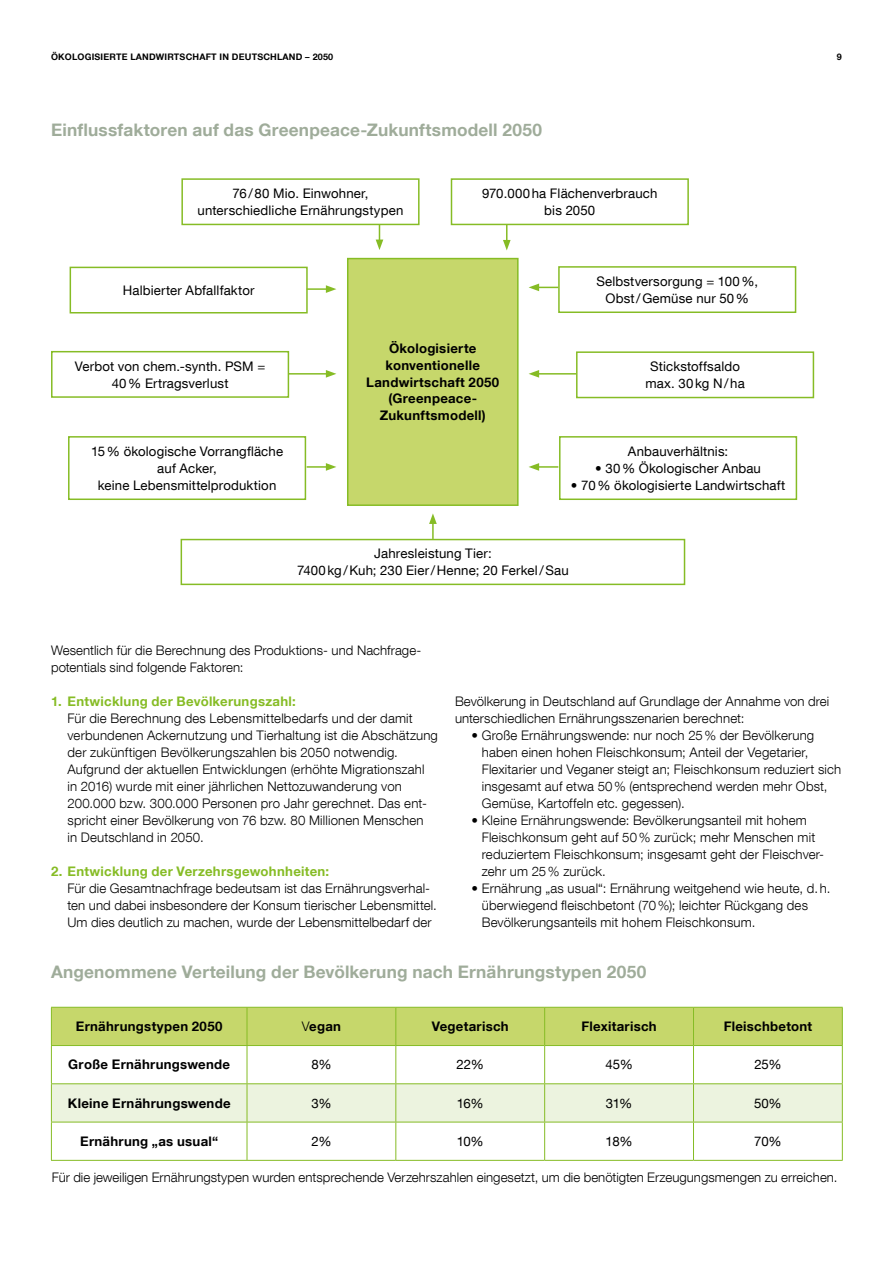
<style>
.page{position:relative;width:893px;height:1263px;background:#fff}
.page>*{position:absolute;margin:0;border:0;box-sizing:border-box;transform-origin:0 0}
.t1{font:700 17.25px "Helvetica Neue LT Com";letter-spacing:.01em;color:#9fac9a}
.t2{font:300 13.2px/17px "Helvetica Neue LT Com";letter-spacing:.01em;color:#000}
.t3{font:13.2px/16.8px "Helvetica Neue LT Com";letter-spacing:.01em;color:#000;text-align:center}
.t4{font:700 13.2px/16.8px "Helvetica Neue LT Com";letter-spacing:.02em;color:#000;text-align:center}
.t5{font:700 13.2px "Helvetica Neue LT Com";letter-spacing:.02em;color:#86bc25}
.t6{font:700 9px "Helvetica Neue LT Com";letter-spacing:.02em;color:#000}
.s1{font-weight:300}
</style>
<div class="page">
<div style="left:348px;top:259px;width:170px;height:246px;background:#c6d76b"></div>
<div style="left:347px;top:258px;width:172px;height:248px;border:2px solid #86bc25"></div>
<div style="left:181px;top:178px;width:239px;height:47px;border:2px solid #86bc25"></div>
<div style="left:451px;top:178px;width:238px;height:47px;border:2px solid #86bc25"></div>
<div style="left:68px;top:436px;width:238px;height:64px;border:2px solid #86bc25"></div>
<div style="left:559px;top:436px;width:238px;height:64px;border:2px solid #86bc25"></div>
<div style="left:576px;top:351px;width:238px;height:47px;border:2px solid #86bc25"></div>
<div style="left:181px;top:539px;width:504px;height:46px;border:2px solid #86bc25"></div>
<div style="left:51px;top:351px;width:238px;height:47px;border:2px solid #86bc25"></div>
<div style="left:558px;top:266px;width:238px;height:47px;border:2px solid #86bc25"></div>
<div style="left:70px;top:267px;width:238px;height:46px;border:2px solid #86bc25"></div>
<svg style="left:503px;top:225px;width:8px;height:25px"></svg>
<svg style="left:376px;top:225px;width:7px;height:25px"></svg>
<hr style="left:307px;top:288px;width:21px;height:2px;background:#86bc25">
<svg style="left:326px;top:285px;width:10px;height:8px"></svg>
<hr style="left:307px;top:466px;width:21px;height:2px;background:#86bc25">
<svg style="left:326px;top:463px;width:10px;height:8px"></svg>
<hr style="left:289px;top:373px;width:39px;height:2px;background:#86bc25">
<svg style="left:326px;top:370px;width:10px;height:8px"></svg>
<svg style="left:529px;top:284px;width:29px;height:7px"></svg>
<hr style="left:537px;top:466px;width:21px;height:2px;background:#86bc25">
<svg style="left:529px;top:463px;width:10px;height:8px"></svg>
<hr style="left:537px;top:373px;width:39px;height:2px;background:#86bc25">
<svg style="left:529px;top:370px;width:10px;height:8px"></svg>
<svg style="left:429px;top:513px;width:8px;height:26px"></svg>
<div style="left:52px;top:1008px;width:790px;height:37px;background:#c6d76b"></div>
<svg style="left:52px;top:1046px;width:790px;height:114px"></svg>
<div style="left:52px;top:1084px;width:790px;height:38px;background:#ecf3df"></div>
<hr style="left:51px;top:1007px;width:196px;height:1px;background:#86bc25">
<hr style="left:51px;top:1008px;width:1px;height:37px;background:#86bc25">
<hr style="left:247px;top:1007px;width:149px;height:1px;background:#86bc25">
<hr style="left:247px;top:1008px;width:1px;height:37px;background:#86bc25">
<hr style="left:396px;top:1007px;width:149px;height:1px;background:#86bc25">
<hr style="left:395px;top:1008px;width:1px;height:37px;background:#86bc25">
<hr style="left:545px;top:1007px;width:148px;height:1px;background:#86bc25">
<hr style="left:544px;top:1008px;width:1px;height:37px;background:#86bc25">
<hr style="left:693px;top:1007px;width:150px;height:1px;background:#86bc25">
<hr style="left:693px;top:1008px;width:1px;height:37px;background:#86bc25">
<hr style="left:842px;top:1008px;width:1px;height:37px;background:#86bc25">
<hr style="left:51px;top:1045px;width:196px;height:1px;background:#86bc25">
<hr style="left:51px;top:1046px;width:1px;height:37px;background:#86bc25">
<hr style="left:247px;top:1045px;width:149px;height:1px;background:#86bc25">
<hr style="left:247px;top:1046px;width:1px;height:37px;background:#86bc25">
<hr style="left:396px;top:1045px;width:149px;height:1px;background:#86bc25">
<hr style="left:395px;top:1046px;width:1px;height:37px;background:#86bc25">
<hr style="left:545px;top:1045px;width:148px;height:1px;background:#86bc25">
<hr style="left:544px;top:1046px;width:1px;height:37px;background:#86bc25">
<hr style="left:693px;top:1045px;width:150px;height:1px;background:#86bc25">
<hr style="left:693px;top:1046px;width:1px;height:37px;background:#86bc25">
<hr style="left:842px;top:1046px;width:1px;height:37px;background:#86bc25">
<hr style="left:51px;top:1083px;width:196px;height:1px;background:#86bc25">
<hr style="left:51px;top:1084px;width:1px;height:38px;background:#86bc25">
<hr style="left:247px;top:1083px;width:149px;height:1px;background:#86bc25">
<hr style="left:247px;top:1084px;width:1px;height:38px;background:#86bc25">
<hr style="left:396px;top:1083px;width:149px;height:1px;background:#86bc25">
<hr style="left:395px;top:1084px;width:1px;height:38px;background:#86bc25">
<hr style="left:545px;top:1083px;width:148px;height:1px;background:#86bc25">
<hr style="left:544px;top:1084px;width:1px;height:38px;background:#86bc25">
<hr style="left:693px;top:1083px;width:150px;height:1px;background:#86bc25">
<hr style="left:693px;top:1084px;width:1px;height:38px;background:#86bc25">
<hr style="left:842px;top:1084px;width:1px;height:38px;background:#86bc25">
<hr style="left:51px;top:1122px;width:196px;height:1px;background:#86bc25">
<hr style="left:51px;top:1122px;width:1px;height:38px;background:#86bc25">
<hr style="left:247px;top:1122px;width:149px;height:1px;background:#86bc25">
<hr style="left:247px;top:1122px;width:1px;height:38px;background:#86bc25">
<hr style="left:396px;top:1122px;width:149px;height:1px;background:#86bc25">
<hr style="left:395px;top:1122px;width:1px;height:38px;background:#86bc25">
<hr style="left:545px;top:1122px;width:148px;height:1px;background:#86bc25">
<hr style="left:544px;top:1122px;width:1px;height:38px;background:#86bc25">
<hr style="left:693px;top:1122px;width:150px;height:1px;background:#86bc25">
<hr style="left:693px;top:1122px;width:1px;height:38px;background:#86bc25">
<hr style="left:842px;top:1122px;width:1px;height:38px;background:#86bc25">
<hr style="left:51px;top:1160px;width:196px;height:1px;background:#86bc25">
<hr style="left:247px;top:1160px;width:149px;height:1px;background:#86bc25">
<hr style="left:396px;top:1160px;width:149px;height:1px;background:#86bc25">
<hr style="left:545px;top:1160px;width:148px;height:1px;background:#86bc25">
<hr style="left:693px;top:1160px;width:150px;height:1px;background:#86bc25">
<p class="t6" style="left:51px;top:51px;width:284px">ÖKOLOGISIERTE LANDWIRTSCHAFT IN DEUTSCHLAND – 2050</p>
<p class="t6" style="left:837px;top:51px;width:7px">9</p>
<h1 class="t1" style="left:51px;top:119px;width:492px">Einflussfaktoren auf das Greenpeace-Zukunftsmodell 2050</h1>
<p class="t3" style="left:198px;top:185px;width:207px">76/80 Mio. Einwohner, unterschiedliche Ernährungstypen</p>
<p class="t3" style="left:482px;top:185px;width:177px">970.000ha Flächenverbrauch bis 2050</p>
<p class="t3" style="left:123px;top:281px;width:133px">Halbierter Abfallfaktor</p>
<p class="t3" style="left:75px;top:357px;width:192px">Verbot von chem.-synth. PSM =<br>40% Ertragsverlust</p>
<p class="t4" style="left:366px;top:339px;width:135px">Ökologisierte konventionelle<br>Landwirtschaft 2050 (Greenpeace-<br>Zukunftsmodell)</p>
<p class="t3" style="left:596px;top:272px;width:163px">Selbstversorgung = 100%,<br>Obst/Gemüse nur 50%</p>
<p class="t3" style="left:645px;top:358px;width:101px">Stickstoffsaldo max. 30kg N/ha</p>
<p class="t3" style="left:91px;top:442px;width:193px">15% ökologische Vorrangfläche auf Acker,<br>keine Lebensmittelproduktion</p>
<p class="t3" style="left:628px;top:442px;width:102px">Anbauverhältnis:</p>
<p class="t3" style="left:595px;top:459px;width:167px">• 30% Ökologischer Anbau</p>
<p class="t3" style="left:571px;top:476px;width:216px">• 70% ökologisierte Landwirtschaft</p>
<p class="t3" style="left:297px;top:545px;width:273px">Jahresleistung Tier:<br>7400kg/Kuh; 230 Eier/Henne; 20 Ferkel/Sau</p>
<p class="t2" style="left:51px;top:641px;width:372px">Wesentlich für die Berechnung des Produktions- und Nachfrage&shy;potentials sind folgende Faktoren:</p>
<p class="t5" style="left:51px;top:693px;width:246px">1. Entwicklung der Bevölkerungszahl:</p>
<p class="t2" style="left:68px;top:709px;width:372px">Für die Berechnung des Lebensmittelbedarfs und der damit verbundenen Ackernutzung und Tierhaltung ist die Abschätzung der zukünftigen Bevölkerungszahlen bis 2050 notwendig.<br>Aufgrund der aktuellen Entwicklungen (erhöhte Migrationszahl<br>in 2016) wurde mit einer jährlichen Nettozuwanderung von 200.000 bzw. 300.000 Personen pro Jahr gerechnet. Das ent&shy;spricht einer Bevölkerung von 76 bzw. 80 Millionen Menschen<br>in Deutschland in 2050.</p>
<p class="t5" style="left:51px;top:863px;width:280px">2. Entwicklung der Verzehrsgewohnheiten:</p>
<p class="t2" style="left:68px;top:879px;width:371px">Für die Gesamtnachfrage bedeutsam ist das Ernährungsverhal&shy;ten und dabei insbesondere der Konsum tierischer Lebensmittel.<br>Um dies deutlich zu machen, wurde der Lebensmittelbedarf der</p>
<p class="t2" style="left:455px;top:692px;width:376px">Bevölkerung in Deutschland auf Grundlage der Annahme von drei unterschiedlichen Ernährungsszenarien berechnet:</p>
<p class="t2" style="left:482px;top:726px;width:361px;text-indent:-10px">• Große Ernährungswende: nur noch 25% der Bevölkerung haben einen hohen Fleischkonsum; Anteil der Vegetarier, Flexitarier und Veganer steigt an; Fleischkonsum reduziert sich insgesamt auf etwa 50% (entsprechend werden mehr Obst, Gemüse, Kartoffeln etc. gegessen).</p>
<p class="t2" style="left:482px;top:811px;width:344px;text-indent:-10px">• Kleine Ernährungswende: Bevölkerungsanteil mit hohem Fleischkonsum geht auf 50% zurück; mehr Menschen mit reduziertem Fleischkonsum; insgesamt geht der Fleischver&shy;zehr um 25% zurück.</p>
<p class="t2" style="left:482px;top:879px;width:350px;text-indent:-10px">• Ernährung „as usual“: Ernährung weitgehend wie heute, d.h. überwiegend fleischbetont (70%); leichter Rückgang des<br>Bevölkerungsanteils mit hohem Fleischkonsum.</p>
<h1 class="t1" style="left:51px;top:961px;width:597px">Angenommene Verteilung der Bevölkerung nach Ernährungstypen 2050</h1>
<p class="t4" style="left:76px;top:1017px;width:148px">Ernährungstypen 2050</p>
<p class="t4" style="left:302px;top:1017px;width:41px"><span class="s1">V</span>egan</p>
<p class="t4" style="left:432px;top:1017px;width:79px">Vegetarisch</p>
<p class="t4" style="left:581px;top:1017px;width:77px">Flexitarisch</p>
<p class="t4" style="left:724px;top:1017px;width:90px">Fleischbetont</p>
<p class="t4" style="left:68px;top:1056px;width:163px">Große Ernährungswende</p>
<p class="t3" style="left:311px;top:1056px;width:22px">8%</p>
<p class="t3" style="left:456px;top:1056px;width:29px">22%</p>
<p class="t3" style="left:605px;top:1056px;width:29px">45%</p>
<p class="t3" style="left:754px;top:1056px;width:29px">25%</p>
<p class="t4" style="left:68px;top:1094px;width:164px">Kleine Ernährungswende</p>
<p class="t3" style="left:311px;top:1094px;width:22px">3%</p>
<p class="t3" style="left:457px;top:1094px;width:29px">16%</p>
<p class="t3" style="left:606px;top:1094px;width:28px">31%</p>
<p class="t3" style="left:754px;top:1094px;width:29px">50%</p>
<p class="t4" style="left:80px;top:1132px;width:140px">Ernährung „as usual“</p>
<p class="t3" style="left:311px;top:1132px;width:22px">2%</p>
<p class="t3" style="left:457px;top:1132px;width:29px">10%</p>
<p class="t3" style="left:606px;top:1132px;width:28px">18%</p>
<p class="t3" style="left:754px;top:1132px;width:29px">70%</p>
<p class="t2" style="left:52px;top:1169px;width:787px">Für die jeweiligen Ernährungstypen wurden entsprechende Verzehrszahlen eingesetzt, um die benötigten Erzeugungsmengen zu erreichen.</p>
</div>
